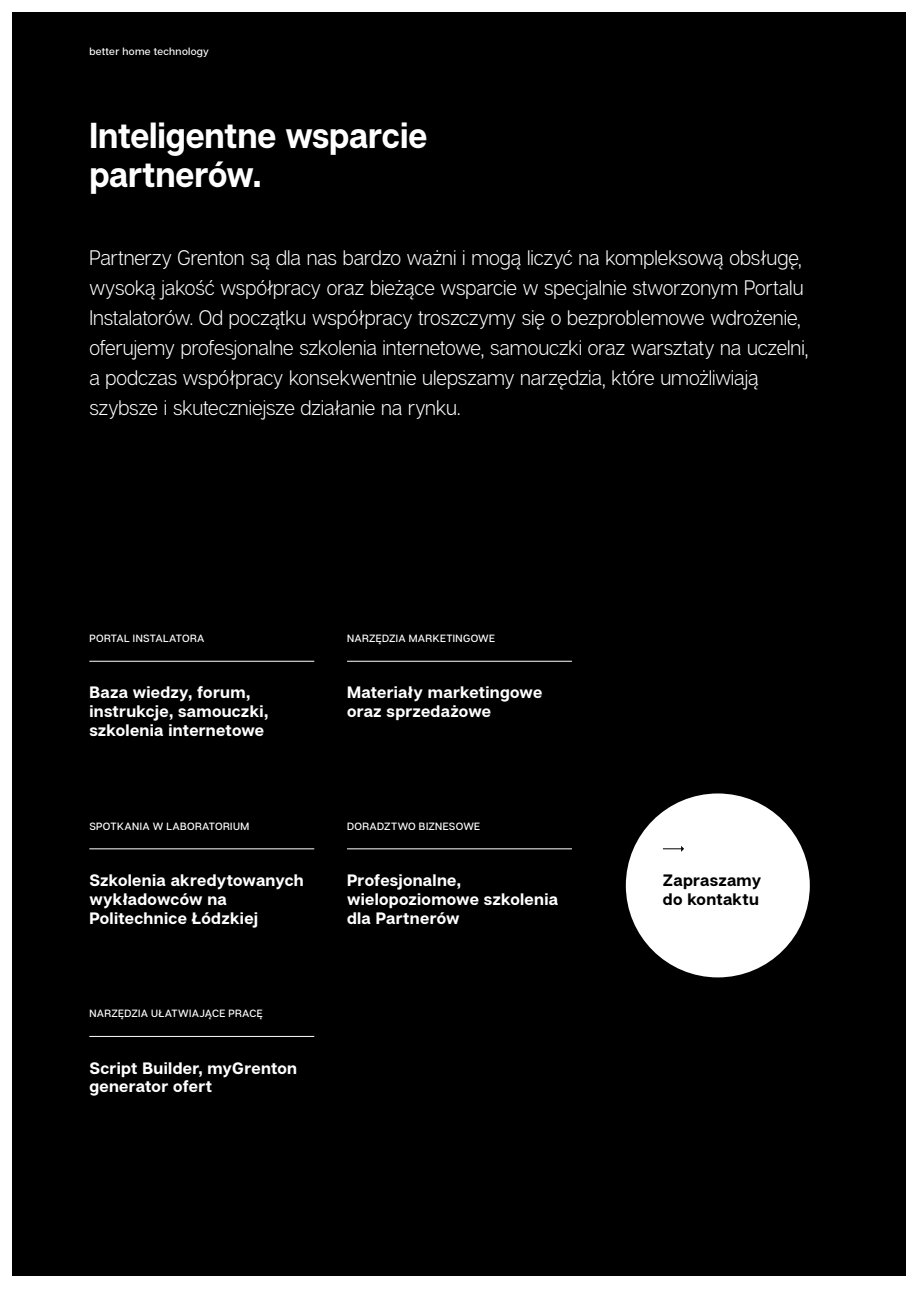
<style>
.page{position:relative;width:919px;height:1289px;background:#fff}
.page>*{position:absolute;margin:0;border:0;box-sizing:border-box;transform-origin:0 0}
.t1{font:700 36px/39px "Articulat CF";letter-spacing:-.005em;color:#fff;scale:.94 1}
.t2{font:21px/30px "Articulat CF Text";letter-spacing:-.005em;color:#fff;scale:.94 1}
.t3{font:700 16.5px/18.8px "Articulat CF";letter-spacing:.02em;color:#fff}
.t4{font:700 16.5px/18.8px "Articulat CF";letter-spacing:.02em;color:#000001}
.t5{font:500 10.5px "Articulat CF";letter-spacing:.03em;color:#fff}
</style>
<div class="page">
<div style="left:13px;top:13px;width:893px;height:1263px;background:#000001"></div>
<div style="left:625px;top:793px;width:184px;height:184px;background:#fff;border-radius:50%"></div>
<svg style="left:663px;top:846px;width:21px;height:5px"></svg>
<hr style="left:89px;top:661px;width:225px;height:1px;background:#fff">
<hr style="left:347px;top:661px;width:225px;height:1px;background:#fff">
<hr style="left:89px;top:848px;width:225px;height:1px;background:#fff">
<hr style="left:347px;top:848px;width:225px;height:1px;background:#fff">
<hr style="left:89px;top:1036px;width:225px;height:1px;background:#fff">
<p class="t5" style="left:89px;top:45px;width:121px">better home technology</p>
<h1 class="t1" style="left:89px;top:118px;width:361px">Inteligentne wsparcie partnerów.</h1>
<p class="t2" style="left:89px;top:243px;width:766px">Partnerzy Grenton są dla nas bardzo ważni i mogą liczyć na kompleksową obsługę, wysoką jakość współpracy oraz bieżące wsparcie w specjalnie stworzonym Portalu Instalatorów. Od początku współpracy troszczymy się o bezproblemowe wdrożenie, oferujemy profesjonalne szkolenia internetowe, samouczki oraz warsztaty na uczelni, a podczas współpracy konsekwentnie ulepszamy narzędzia, które umożliwiają szybsze i skuteczniejsze działanie na rynku.</p>
<p class="t5" style="left:89px;top:632px;width:117px">PORTAL INSTALATORA</p>
<p class="t3" style="left:89px;top:684px;width:180px">Baza wiedzy, forum, instrukcje, samouczki, szkolenia internetowe</p>
<p class="t5" style="left:89px;top:819px;width:161px">SPOTKANIA W LABORATORIUM</p>
<p class="t3" style="left:89px;top:871px;width:216px">Szkolenia akredytowanych wykładowców na<br>Politechnice Łódzkiej</p>
<p class="t5" style="left:89px;top:1007px;width:175px">NARZĘDZIA UŁATWIAJĄCE PRACĘ</p>
<p class="t3" style="left:89px;top:1059px;width:209px">Script Builder, myGrenton generator ofert</p>
<p class="t5" style="left:347px;top:632px;width:150px">NARZĘDZIA MARKETINGOWE</p>
<p class="t3" style="left:347px;top:684px;width:197px">Materiały marketingowe oraz sprzedażowe</p>
<p class="t5" style="left:347px;top:819px;width:135px">DORADZTWO BIZNESOWE</p>
<p class="t3" style="left:347px;top:871px;width:212px">Profesjonalne, wielopoziomowe szkolenia dla Partnerów</p>
<p class="t4" style="left:663px;top:871px;width:100px">Zapraszamy do kontaktu</p>
</div>
